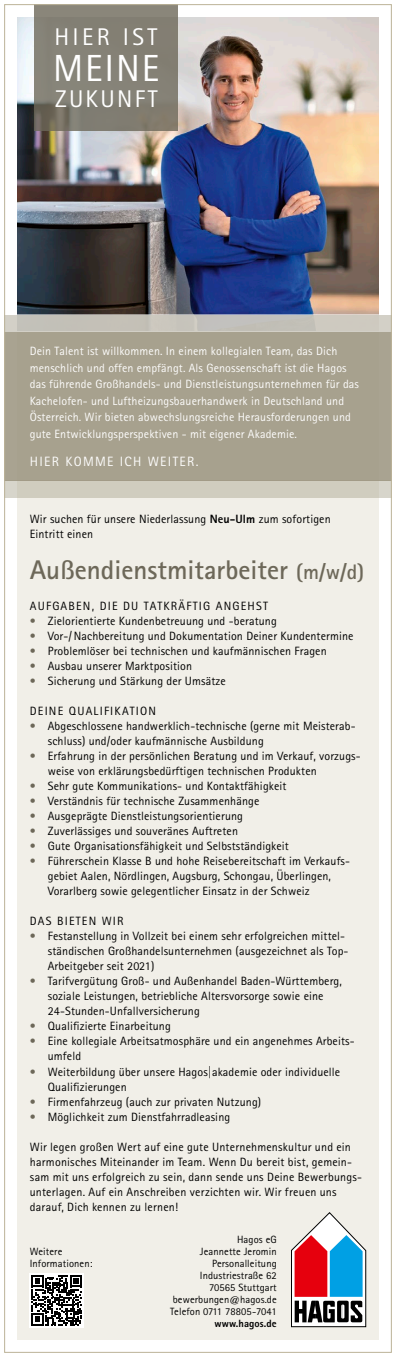
<style>
.page{position:relative;width:396px;height:1357px;background:#fff}
.page>*{position:absolute;margin:0;border:0;box-sizing:border-box;transform-origin:0 0}
.t1{font:37.8px "Rotis Sans Serif Std";letter-spacing:.05em;color:#fff}
.t2{font:700 27px "Rotis Sans Serif Std";color:#6d6859}
.t3{font:24.15px "Rotis Sans Serif Std";letter-spacing:.1em;color:#fff}
.t4{font:13.5px "Rotis Sans Serif Std";letter-spacing:.1em;color:#fff}
.t5{font:12px/15px "Rotis Sans Serif Std";letter-spacing:.01em;color:#000}
.t6{font:12px/16.5px "Rotis Sans Serif Std";letter-spacing:.01em;color:#fff}
.t7{font:12px "Rotis Sans Serif Std";letter-spacing:.1em;color:#000}
.t8{font:10.5px/12px "Rotis Sans Serif Std";letter-spacing:.01em;color:#000;text-align:right}
.t9{font:800 10.5px "Rotis Sans Serif Std";letter-spacing:.01em;color:#000}
.s1{font-weight:800}
.s2{font-size:21px}
.s3{color:#6d6859}
</style>
<div class="page">
<img style="left:17px;top:17px;width:361px;height:298px">
<div style="left:34px;top:4px;width:143px;height:127px;background:#858176"></div>
<div style="left:17px;top:332px;width:361px;height:1007px;background:#f1efe8"></div>
<div style="left:4px;top:480px;width:387px;height:17px;background:#d0cdbf"></div>
<div style="left:4px;top:315px;width:387px;height:165px;background:#a7a18e"></div>
<svg style="left:4px;top:315px;width:387px;height:17px;background:#c6c4bb"></svg>
<svg style="left:291px;top:1212px;width:75px;height:115px"></svg>
<svg style="left:30px;top:1273px;width:54px;height:54px"></svg>
<svg style="left:32px;top:1274px;width:50px;height:51px;background:#6b6b6b"></svg>
<h3 class="t3" style="left:54px;top:23px;width:104px">HIER IST</h3>
<h1 class="t1" style="left:53px;top:46px;width:108px">MEINE</h1>
<h3 class="t3" style="left:55px;top:84px;width:104px">ZUKUNFT</h3>
<p class="t6" style="left:30px;top:343px;width:330px">Dein Talent ist willkommen. In einem kollegialen Team, das Dich menschlich und offen empfängt. Als Genossenschaft ist die Hagos das führende Großhandels- und Dienstleistungsunternehmen für das Kachelofen- und Luftheizungsbauerhandwerk in Deutschland und Österreich. Wir bieten abwechslungsreiche Herausforderungen und gute Entwicklungsperspektiven - mit eigener Akademie.</p>
<p class="t4" style="left:30px;top:454px;width:170px">HIER KOMME ICH WEITER.</p>
<p class="t5" style="left:30px;top:511px;width:302px">Wir suchen für unsere Niederlassung <span class="s1">Neu-Ulm</span> zum sofortigen<br>Eintritt einen</p>
<h2 class="t2" style="left:30px;top:552px;width:335px">Außendienstmitarbeiter <span class="s2">(m/w/d)</span></h2>
<p class="t7" style="left:30px;top:599px;width:239px">AUFGABEN, DIE DU TATKRÄFTIG ANGEHST</p>
<p class="t5" style="left:30px;top:613px;width:248px"><span class="s3">•</span> Zielorientierte Kundenbetreuung und -beratung</p>
<p class="t5" style="left:30px;top:628px;width:325px"><span class="s3">•</span> Vor-/Nachbereitung und Dokumentation Deiner Kundentermine</p>
<p class="t5" style="left:30px;top:643px;width:298px"><span class="s3">•</span> Problemlöser bei technischen und kaufmännischen Fragen</p>
<p class="t5" style="left:30px;top:658px;width:164px"><span class="s3">•</span> Ausbau unserer Marktposition</p>
<p class="t5" style="left:30px;top:673px;width:197px"><span class="s3">•</span> Sicherung und Stärkung der Umsätze</p>
<p class="t7" style="left:30px;top:704px;width:128px">DEINE QUALIFIKATION</p>
<p class="t5" style="left:48px;top:718px;width:309px;text-indent:-18px"><span class="s3">•</span> Abgeschlossene handwerklich-technische (gerne mit Meisterab&shy;schluss) und/oder kaufmännische Ausbildung</p>
<p class="t5" style="left:48px;top:748px;width:314px;text-indent:-18px"><span class="s3">•</span> Erfahrung in der persönlichen Beratung und im Verkauf, vorzugs&shy;weise von erklärungsbedürftigen technischen Produkten</p>
<p class="t5" style="left:30px;top:778px;width:258px"><span class="s3">•</span> Sehr gute Kommunikations- und Kontaktfähigkeit</p>
<p class="t5" style="left:30px;top:793px;width:231px"><span class="s3">•</span> Verständnis für technische Zusammenhänge</p>
<p class="t5" style="left:30px;top:808px;width:214px"><span class="s3">•</span> Ausgeprägte Dienstleistungsorientierung</p>
<p class="t5" style="left:30px;top:823px;width:209px"><span class="s3">•</span> Zuverlässiges und souveränes Auftreten</p>
<p class="t5" style="left:30px;top:838px;width:260px"><span class="s3">•</span> Gute Organisationsfähigkeit und Selbstständigkeit</p>
<p class="t5" style="left:48px;top:853px;width:303px;text-indent:-18px"><span class="s3">•</span> Führerschein Klasse B und hohe Reisebereitschaft im Verkaufs&shy;gebiet Aalen, Nördlingen, Augsburg, Schongau, Überlingen,<br>Vorarlberg sowie gelegentlicher Einsatz in der Schweiz</p>
<p class="t7" style="left:30px;top:914px;width:95px">DAS BIETEN WIR</p>
<p class="t5" style="left:48px;top:928px;width:302px;text-indent:-18px"><span class="s3">•</span> Festanstellung in Vollzeit bei einem sehr erfolgreichen mittel&shy;ständischen Großhandelsunternehmen (ausgezeichnet als Top-<br>Arbeitgeber seit 2021)</p>
<p class="t5" style="left:48px;top:973px;width:295px;text-indent:-18px"><span class="s3">•</span> Tarifvergütung Groß- und Außenhandel Baden-Württemberg, soziale Leistungen, betriebliche Altersvorsorge sowie eine<br>24-Stunden-Unfallversicherung</p>
<p class="t5" style="left:30px;top:1018px;width:142px"><span class="s3">•</span> Qualifizierte Einarbeitung</p>
<p class="t5" style="left:48px;top:1033px;width:308px;text-indent:-18px"><span class="s3">•</span> Eine kollegiale Arbeitsatmosphäre und ein angenehmes Arbeits&shy;umfeld</p>
<p class="t5" style="left:48px;top:1063px;width:294px;text-indent:-18px"><span class="s3">•</span> Weiterbildung über unsere Hagos|akademie oder individuelle<br>Qualifizierungen</p>
<p class="t5" style="left:30px;top:1093px;width:233px"><span class="s3">•</span> Firmenfahrzeug (auch zur privaten Nutzung)</p>
<p class="t5" style="left:30px;top:1108px;width:202px"><span class="s3">•</span> Möglichkeit zum Dienstfahrradleasing</p>
<p class="t5" style="left:30px;top:1138px;width:333px">Wir legen großen Wert auf eine gute Unternehmenskultur und ein harmonisches Miteinander im Team. Wenn Du bereit bist, gemein&shy;sam mit uns erfolgreich zu sein, dann sende uns Deine Bewerbungs&shy;unterlagen. Auf ein Anschreiben verzichten wir. Wir freuen uns darauf, Dich kennen zu lernen!</p>
<p class="t8" style="left:170px;top:1233px;width:108px">Hagos eG<br>Jeannette Jeromin<br>Personalleitung<br>Industriestraße 62<br>70565 Stuttgart bewerbungen@hagos.de<br>Telefon 0711 78805-7041</p>
<p class="t9" style="left:214px;top:1316px;width:64px">www.hagos.de</p>
<p class="t8" style="left:30px;top:1245px;width:64px;text-align:left">Weitere<br>Informationen:</p>
</div>
